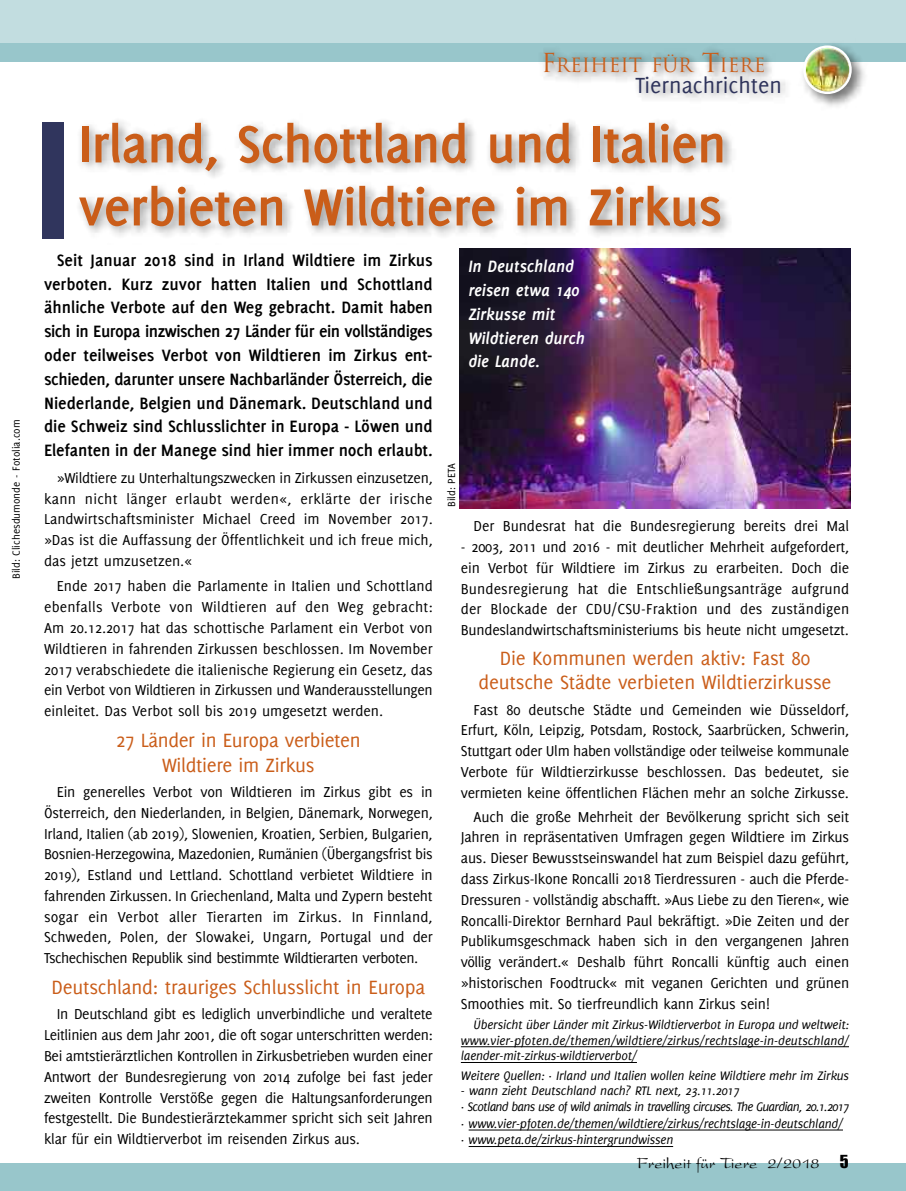
<style>
.page{position:relative;width:906px;height:1191px;background:#fff}
.page>*{position:absolute;margin:0;border:0;box-sizing:border-box;transform-origin:0 0}
.t1{font:700 57px/63px "Delicious";letter-spacing:-.015em;color:#ca5d19}
.t2{font:24px "Delicious";color:#30355d}
.t3{font:21px/24.8px "Delicious";letter-spacing:-.01em;color:#ca5d19;text-align:center}
.t4{font:19.2px "Trajan";color:#ca5d19}
.t5{font:700 18px/23.7px "Delicious";letter-spacing:-.005em;color:#000;text-align:justify}
.t6{font:italic 700 18px/23.7px "Delicious";letter-spacing:-.01em;color:#fff}
.t7{font:16.5px "President";color:#000}
.t8{font:15.75px/20.9px "Delicious";letter-spacing:-.015em;color:#000;text-align:justify}
.t9{font:italic 13.5px/16.5px "Delicious";letter-spacing:-.015em;color:#000;text-align:justify}
.t10{font:11.25px "Delicious";color:#000}
.s1{font-size:25.5px}
.s2{font-family:"Impact"}
</style>
<div class="page">
<hr style="left:0;top:302px;width:1px;height:434px;background:#e0eeef">
<div style="left:0;top:1163px;width:906px;height:28px;background:#98c6cb"></div>
<div style="left:0;top:0;width:906px;height:44px;background:#c2dde0"></div>
<div style="left:0;top:43px;width:906px;height:18px;background:#98c6cb"></div>
<img style="left:796px;top:52px;width:75px;height:49px">
<img style="left:803px;top:45px;width:48px;height:49px">
<img style="left:42px;top:101px;width:809px;height:159px">
<div style="left:43px;top:122px;width:21px;height:117px;background:#30355d"></div>
<hr style="left:461px;top:1046px;width:388px;height:1px;background:#000">
<hr style="left:461px;top:1062px;width:176px;height:1px;background:#000">
<hr style="left:468px;top:1129px;width:375px;height:1px;background:#000">
<hr style="left:468px;top:1146px;width:205px;height:1px;background:#000">
<img style="left:459px;top:249px;width:391px;height:259px">
<p class="t10" style="left:12px;top:579px;width:161px;rotate:-90deg">Bild: Clichesdumonde - Fotolia.com</p>
<p class="t4" style="left:541px;top:54px;width:226px"><span class="s1">F</span>REIHEIT FÜR <span class="s1">T</span>IERE</p>
<h2 class="t2" style="left:635px;top:76px;width:148px">Tiernachrichten</h2>
<h1 class="t1" style="left:79px;top:116px;width:649px">Irland, Schottland und Italien verbieten Wildtiere im Zirkus</h1>
<p class="t5" style="left:44px;top:249px;width:390px;text-indent:13px">Seit Januar 2018 sind in Irland Wildtiere im Zirkus verboten. Kurz zuvor hatten Italien und Schottland ähnliche Verbote auf den Weg gebracht. Damit haben sich in Europa inzwischen 27 Länder für ein vollständiges oder teilweises Verbot von Wildtieren im Zirkus ent&shy;schieden, darunter unsere Nachbarländer Österreich, die Niederlande, Belgien und Dänemark. Deutschland und die Schweiz sind Schlusslichter in Europa - Löwen und Elefanten in der Manege sind hier immer noch erlaubt.</p>
<p class="t8" style="left:44px;top:468px;width:390px;text-indent:13px">»Wildtiere zu Unterhaltungszwecken in Zirkussen einzusetzen, kann nicht länger erlaubt werden«, erklärte der irische Landwirtschaftsminister Michael Creed im November 2017. »Das ist die Auffassung der Öffentlichkeit und ich freue mich, das jetzt umzusetzen.«</p>
<p class="t8" style="left:44px;top:577px;width:390px;text-indent:13px">Ende 2017 haben die Parlamente in Italien und Schottland ebenfalls Verbote von Wildtieren auf den Weg gebracht:<br>Am 20.12.2017 hat das schottische Parlament ein Verbot von Wildtieren in fahrenden Zirkussen beschlossen. Im November 2017 verabschiedete die italienische Regierung ein Gesetz, das ein Verbot von Wildtieren in Zirkussen und Wanderausstellungen einleitet. Das Verbot soll bis 2019 umgesetzt werden.</p>
<h3 class="t3" style="left:116px;top:729px;width:246px">27 Länder in Europa verbieten<br>Wildtiere im Zirkus</h3>
<p class="t8" style="left:44px;top:782px;width:390px;text-indent:13px">Ein generelles Verbot von Wildtieren im Zirkus gibt es in Österreich, den Niederlanden, in Belgien, Dänemark, Norwegen, Irland, Italien (ab 2019), Slowenien, Kroatien, Serbien, Bulgarien, Bosnien-Herzegowina, Mazedonien, Rumänien (Übergangsfrist bis 2019), Estland und Lettland. Schottland verbietet Wildtiere in fahrenden Zirkussen. In Griechenland, Malta und Zypern besteht sogar ein Verbot aller Tierarten im Zirkus. In Finnland, Schweden, Polen, der Slowakei, Ungarn, Portugal und der Tschechischen Republik sind bestimmte Wildtierarten verboten.</p>
<h3 class="t3" style="left:51px;top:976px;width:375px">Deutschland: trauriges Schlusslicht in Europa</h3>
<p class="t8" style="left:44px;top:1004px;width:390px;text-indent:13px">In Deutschland gibt es lediglich unverbindliche und veraltete Leitlinien aus dem Jahr 2001, die oft sogar unterschritten werden:<br>Bei amtstierärztlichen Kontrollen in Zirkusbetrieben wurden einer Antwort der Bundesregierung von 2014 zufolge bei fast jeder zweiten Kontrolle Verstöße gegen die Haltungsanforderungen festgestellt. Die Bundestierärztekammer spricht sich seit Jahren klar für ein Wildtierverbot im reisenden Zirkus aus.</p>
<p class="t6" style="left:468px;top:256px;width:118px">In Deutschland reisen etwa 140<br>Zirkusse mit<br>Wildtieren durch die Lande.</p>
<p class="t10" style="left:447px;top:507px;width:45px;rotate:-90deg">Bild: PETA</p>
<p class="t8" style="left:473px;top:517px;width:377px">Der Bundesrat hat die Bundesregierung bereits drei Mal</p>
<p class="t8" style="left:461px;top:537px;width:390px">- 2003, 2011 und 2016 - mit deutlicher Mehrheit aufgefordert, ein Verbot für Wildtiere im Zirkus zu erarbeiten. Doch die Bundesregierung hat die Entschließungsanträge aufgrund der Blockade der CDU/CSU-Fraktion und des zuständigen Bundeslandwirtschaftsministeriums bis heute nicht umgesetzt.</p>
<h3 class="t3" style="left:478px;top:646px;width:354px">Die Kommunen werden aktiv: Fast 80 deutsche Städte verbieten Wildtierzirkusse</h3>
<p class="t8" style="left:461px;top:700px;width:390px;text-indent:13px">Fast 80 deutsche Städte und Gemeinden wie Düsseldorf, Erfurt, Köln, Leipzig, Potsdam, Rostock, Saarbrücken, Schwerin, Stuttgart oder Ulm haben vollständige oder teilweise kommunale Verbote für Wildtierzirkusse beschlossen. Das bedeutet, sie vermieten keine öffentlichen Flächen mehr an solche Zirkusse.</p>
<p class="t8" style="left:461px;top:807px;width:390px;text-indent:13px">Auch die große Mehrheit der Bevölkerung spricht sich seit Jahren in repräsentativen Umfragen gegen Wildtiere im Zirkus aus. Dieser Bewusstseinswandel hat zum Beispiel dazu geführt, dass Zirkus-Ikone Roncalli 2018 Tierdressuren - auch die Pferde-Dressuren - vollständig abschafft. »Aus Liebe zu den Tieren«, wie Roncalli-Direktor Bernhard Paul bekräftigt. »Die Zeiten und der Publikumsgeschmack haben sich in den vergangenen Jahren völlig verändert.« Deshalb führt Roncalli künftig auch einen »historischen Foodtruck« mit veganen Gerichten und grünen Smoothies mit. So tierfreundlich kann Zirkus sein!</p>
<p class="t9" style="left:461px;top:1016px;width:390px;line-height:15.8px;text-indent:13px">Übersicht über Länder mit Zirkus-Wildtierverbot in Europa und weltweit: www.vier-pfoten.de/themen/wildtiere/zirkus/rechtslage-in-deutschland/ laender-mit-zirkus-wildtierverbot/</p>
<p class="t9" style="left:461px;top:1067px;width:390px">Weitere Quellen: · Irland und Italien wollen keine Wildtiere mehr im Zirkus</p>
<p class="t9" style="left:461px;top:1082px;width:390px;text-align:left">- wann zieht Deutschland nach? RTL next, 23.11.2017<br>· Scotland bans use of wild animals in travelling circuses. The Guardian, 20.1.2017 · www.vier-pfoten.de/themen/wildtiere/zirkus/rechtslage-in-deutschland/ · www.peta.de/zirkus-hintergrundwissen</p>
<p class="t7" style="left:637px;top:1158px;width:213px">Freiheit für Tiere 2/2018 <span class="s2">5</span></p>
</div>
